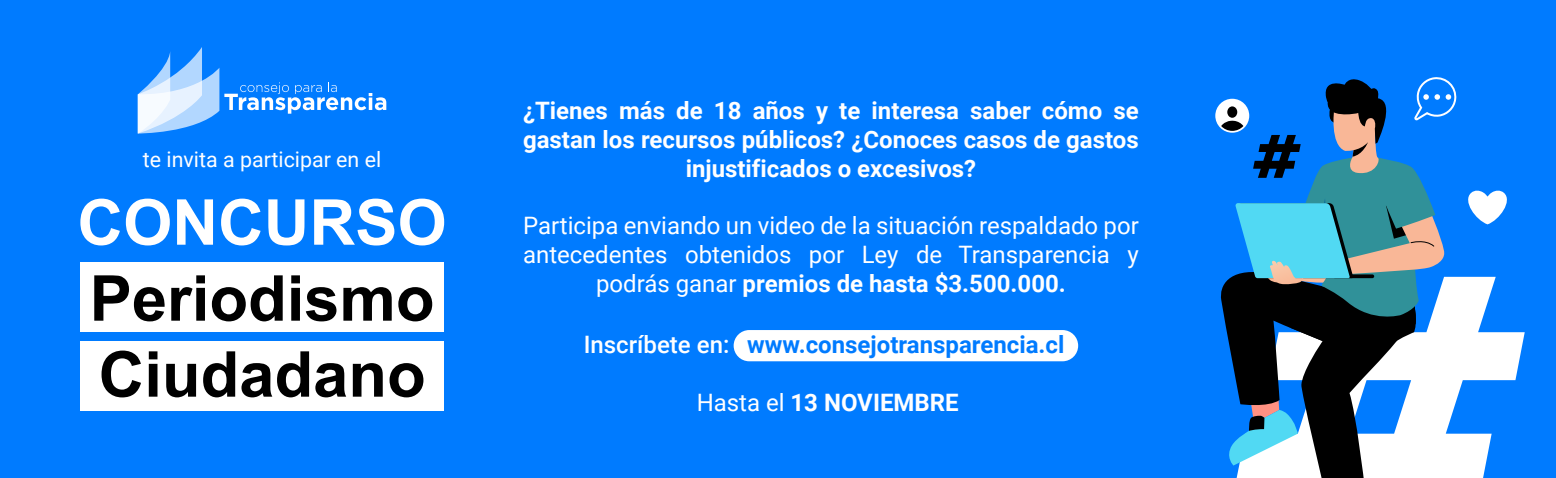
<style>
.page{position:relative;width:1556px;height:478px;background:#007bff}
.page>*{position:absolute;margin:0;border:0;box-sizing:border-box;transform-origin:0 0}
.t1{font:700 63.4px/76px "Arial";color:#000}
.t2{font:700 63.4px "Arial";color:#fff}
.t3{font:700 24px/28.8px "Roboto";color:#fff;text-align:center}
.t4{font:24px/28.8px "Roboto";color:#fff;text-align:center}
.t5{font:700 24px "Roboto";color:#007bff}
.t6{font:21.4px "Roboto";color:#fff}
.s1{font-weight:700}
.s2{font-weight:500;color:#fff}
.s3{font-weight:400}
</style>
<div class="page">
<div style="left:734px;top:330px;width:344px;height:31px;background:#fff;border-radius:16px"></div>
<svg style="left:138px;top:47px;width:248px;height:87px"></svg>
<div style="left:81px;top:263px;width:363px;height:69px;background:#fff"></div>
<div style="left:81px;top:341px;width:363px;height:70px;background:#fff"></div>
<svg style="left:1513px;top:332px;width:12px;height:49px"></svg>
<svg style="left:1215px;top:99px;width:34px;height:34px"></svg>
<svg style="left:1219px;top:77px;width:294px;height:401px"></svg>
<p class="t6" style="left:143px;top:144px;width:240px">te invita a participar en el</p>
<h1 class="t2" style="left:77px;top:181px;width:371px">CONCURSO</h1>
<h1 class="t1" style="left:90px;top:263px;width:346px">Periodismo<br>Ciudadano</h1>
<p class="t3" style="left:523px;top:95px;width:617px">¿Tienes más de 18 años y te interesa saber cómo se gastan los recursos públicos? ¿Conoces casos de gastos injustificados o excesivos?</p>
<p class="t4" style="left:523px;top:211px;width:617px">Participa enviando un video de la situación respaldado por antecedentes obtenidos por Ley de Transparencia y podrás ganar <span class="s1">premios de hasta $3.500.000.</span></p>
<p class="t5" style="left:584px;top:327px;width:482px"><span class="s2">Inscríbete en:</span> www.consejotransparencia.cl</p>
<p class="t3" style="left:697px;top:387px;width:264px"><span class="s3">Hasta el</span> 13 NOVIEMBRE</p>
</div>
